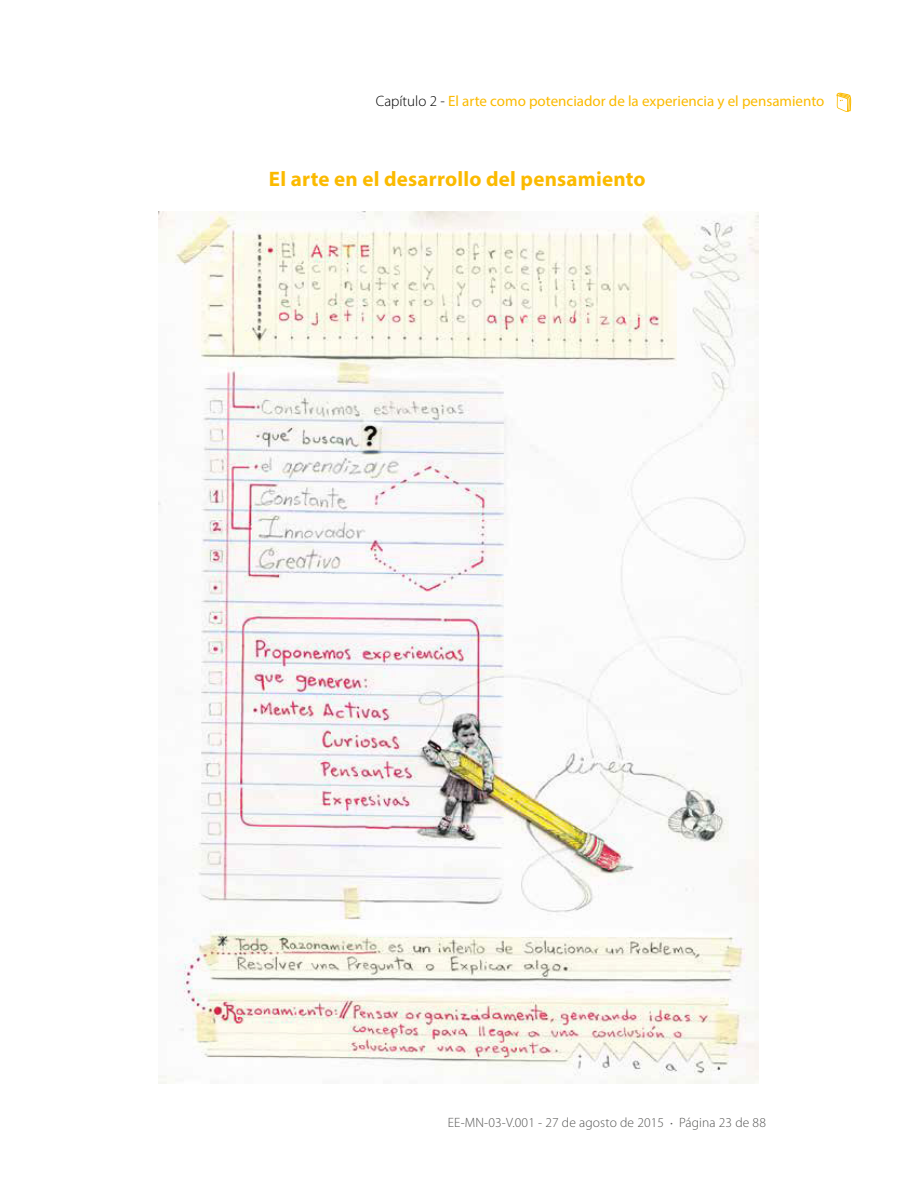
<style>
.page{position:relative;width:915px;height:1191px;background:#fff}
.page>*{position:absolute;margin:0;border:0;box-sizing:border-box;transform-origin:0 0}
.t1{font:700 21px "Myriad Pro";letter-spacing:.01em;color:#fbba00}
.t2{font:15px "Myriad Pro";color:#fbba00}
.t3{font:300 13.5px "Myriad Pro";letter-spacing:.01em;color:#575756}
.s1{font-weight:300;color:#000}
.s2{font-size:9px}
</style>
<div class="page">
<img style="left:158px;top:212px;width:600px;height:871px">
<svg style="left:836px;top:93px;width:14px;height:19px"></svg>
<p class="t2" style="left:376px;top:92px;width:450px"><span class="s1">Capítulo 2 -</span> El arte como potenciador de la experiencia y el pensamiento</p>
<h1 class="t1" style="left:269px;top:165px;width:378px">El arte en el desarrollo del pensamiento</h1>
<p class="t3" style="left:447px;top:1114px;width:319px">EE-MN-03-V.001 - 27 de agosto de 2015 <span class="s2">•</span> Página 23 de 88</p>
</div>
